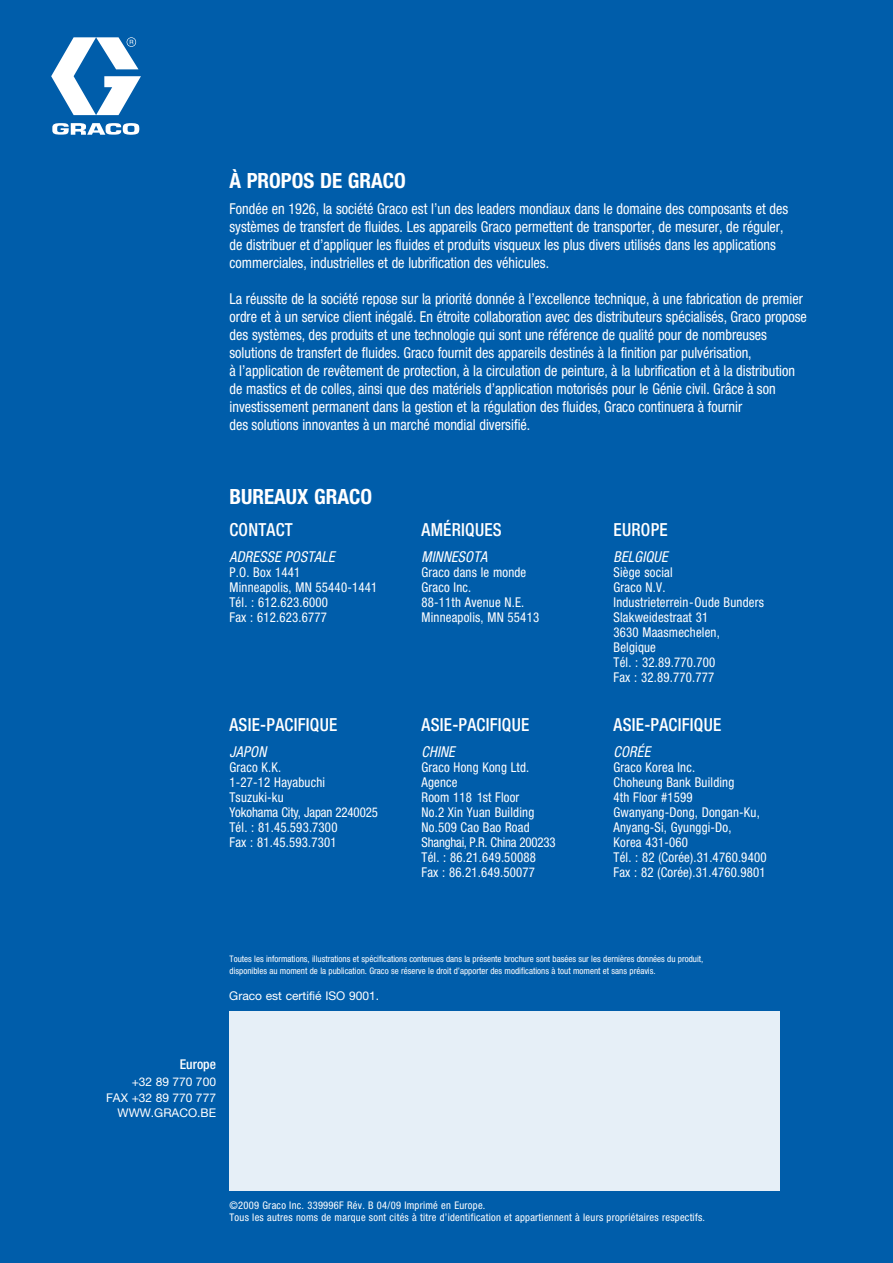
<style>
.page{position:relative;width:893px;height:1263px;background:#005daa}
.page>*{position:absolute;margin:0;border:0;box-sizing:border-box;transform-origin:0 0}
.t1{font:700 condensed 21px "Helvetica Neue LT Std";color:#fff}
.t2{font:500 condensed 18px "Helvetica Neue LT Std";letter-spacing:.015em;color:#fff;scale:.95 1}
.t3{font:condensed 15px/18px "Helvetica Neue LT Std";color:#fff;scale:.95 1}
.t4{font:italic condensed 15px "Helvetica Neue LT Std";letter-spacing:.015em;color:#fff;scale:.95 1}
.t5{font:condensed 13.5px/15px "Helvetica Neue LT Std";letter-spacing:.015em;color:#fff;scale:.95 1}
.t6{font:500 condensed 13.5px "Helvetica Neue LT Std";color:#fff}
.t7{font:12px/16.5px "Helvetica Neue LT Std";color:#fff;text-align:right}
.t8{font:condensed 10.5px/12px "Helvetica Neue LT Std";letter-spacing:.025em;color:#fff}
.t9{font:condensed 9px/12px "Helvetica Neue LT Std";color:#fff}
</style>
<div class="page">
<div style="left:229px;top:1012px;width:551px;height:179px;background:#e6eff7"></div>
<svg style="left:51px;top:37px;width:90px;height:98px"></svg>
<h1 class="t1" style="left:229px;top:173px;width:178px">À PROPOS DE GRACO</h1>
<p class="t3" style="left:229px;top:201px;width:590px">Fondée en 1926, la société Graco est l’un des leaders mondiaux dans le domaine des composants et des systèmes de transfert de fluides. Les appareils Graco permettent de transporter, de mesurer, de réguler, de distribuer et d’appliquer les fluides et produits visqueux les plus divers utilisés dans les applications commerciales, industrielles et de lubrification des véhicules.</p>
<p class="t3" style="left:229px;top:291px;width:609px">La réussite de la société repose sur la priorité donnée à l’excellence technique, à une fabrication de premier ordre et à un service client inégalé. En étroite collaboration avec des distributeurs spécialisés, Graco propose des systèmes, des produits et une technologie qui sont une référence de qualité pour de nombreuses solutions de transfert de fluides. Graco fournit des appareils destinés à la finition par pulvérisation,<br>à l’application de revêtement de protection, à la circulation de peinture, à la lubrification et à la distribution de mastics et de colles, ainsi que des matériels d’application motorisés pour le Génie civil. Grâce à son investissement permanent dans la gestion et la régulation des fluides, Graco continuera à fournir<br>des solutions innovantes à un marché mondial diversifié.</p>
<h1 class="t1" style="left:229px;top:489px;width:144px">BUREAUX GRACO</h1>
<p class="t2" style="left:229px;top:523px;width:68px">CONTACT</p>
<p class="t4" style="left:229px;top:551px;width:112px">ADRESSE POSTALE</p>
<p class="t5" style="left:229px;top:566px;width:157px">P.O. Box 1441<br>Minneapolis, MN 55440-1441<br>Tél. : 612.623.6000<br>Fax : 612.623.6777</p>
<p class="t2" style="left:229px;top:718px;width:115px">ASIE-PACIFIQUE</p>
<p class="t4" style="left:229px;top:746px;width:40px">JAPON</p>
<p class="t5" style="left:229px;top:761px;width:158px">Graco K.K.<br>1-27-12 Hayabuchi<br>Tsuzuki-ku<br>Yokohama City, Japan 2240025<br>Tél. : 81.45.593.7300<br>Fax : 81.45.593.7301</p>
<p class="t2" style="left:421px;top:524px;width:86px">AMÉRIQUES</p>
<p class="t4" style="left:421px;top:551px;width:71px">MINNESOTA</p>
<p class="t5" style="left:421px;top:566px;width:125px">Graco dans le monde<br>Graco Inc.<br>88-11th Avenue N.E.<br>Minneapolis, MN 55413</p>
<p class="t2" style="left:421px;top:718px;width:115px">ASIE-PACIFIQUE</p>
<p class="t4" style="left:421px;top:746px;width:37px">CHINE</p>
<p class="t5" style="left:421px;top:761px;width:143px">Graco Hong Kong Ltd.<br>Agence<br>Room 118 1st Floor<br>No.2 Xin Yuan Building<br>No.509 Cao Bao Road<br>Shanghai, P.R. China 200233<br>Tél. : 86.21.649.50088<br>Fax : 86.21.649.50077</p>
<p class="t2" style="left:613px;top:524px;width:59px">EUROPE</p>
<p class="t4" style="left:613px;top:551px;width:59px">BELGIQUE</p>
<p class="t5" style="left:613px;top:566px;width:160px">Siège social<br>Graco N.V.<br>Industrieterrein-Oude Bunders<br>Slakweidestraat 31<br>3630 Maasmechelen,<br>Belgique<br>Tél. : 32.89.770.700<br>Fax : 32.89.770.777</p>
<p class="t2" style="left:613px;top:718px;width:115px">ASIE-PACIFIQUE</p>
<p class="t4" style="left:613px;top:746px;width:40px">CORÉE</p>
<p class="t5" style="left:613px;top:761px;width:163px">Graco Korea Inc.<br>Choheung Bank Building<br>4th Floor #1599<br>Gwanyang-Dong, Dongan-Ku,<br>Anyang-Si, Gyunggi-Do,<br>Korea 431-060<br>Tél. : 82 (Corée).31.4760.9400<br>Fax : 82 (Corée).31.4760.9801</p>
<p class="t9" style="left:229px;top:954px;width:475px">Toutes les informations, illustrations et spécifications contenues dans la présente brochure sont basées sur les dernières données du produit, disponibles au moment de la publication. Graco se réserve le droit d’apporter des modifications à tout moment et sans préavis.</p>
<p class="t7" style="left:229px;top:989px;width:151px">Graco est certifié ISO 9001.</p>
<p class="t6" style="left:180px;top:1060px;width:38px">Europe</p>
<p class="t7" style="left:106px;top:1075px;width:111px">+32 89 770 700<br>FAX +32 89 770 777</p>
<p class="t7" style="left:118px;top:1106px;width:100px">WWW.GRACO.BE</p>
<p class="t8" style="left:229px;top:1201px;width:477px">©2009 Graco Inc. 339996F Rév. B 04/09 Imprimé en Europe.<br>Tous les autres noms de marque sont cités à titre d’identification et appartiennent à leurs propriétaires respectifs.</p>
</div>
